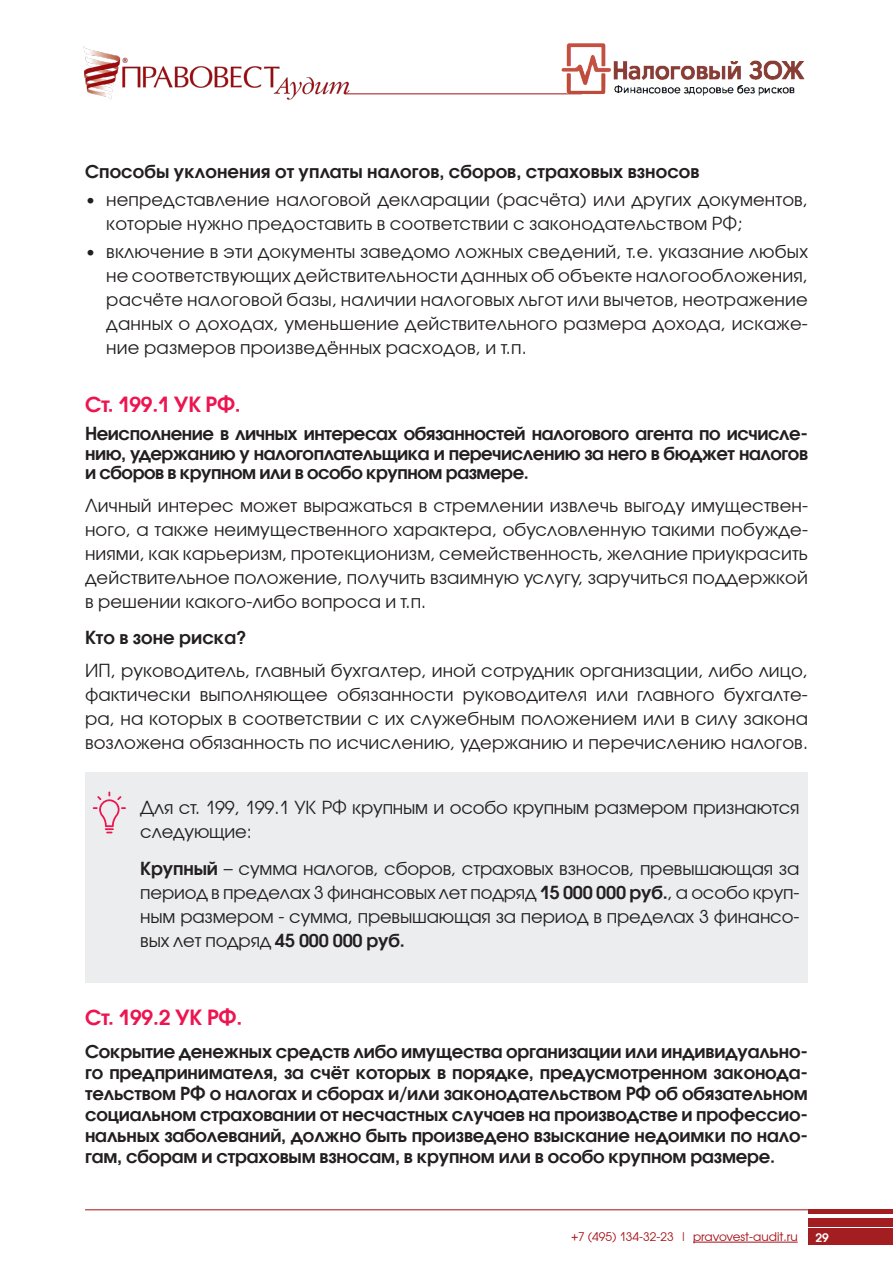
<style>
.page{position:relative;width:893px;height:1263px;background:#fff}
.page>*{position:absolute;margin:0;border:0;box-sizing:border-box;transform-origin:0 0}
.t1{font:600 21px "Avant Garde Gothic C";letter-spacing:-.015em;color:#ed1450}
.t2{font:18px/24px "Avant Garde Gothic C";letter-spacing:.005em;color:#231f20;text-align:justify}
.t3{font:600 18px/21px "Avant Garde Gothic C";letter-spacing:-.01em;color:#231f20;text-align:justify}
.t4{font:12px "Avant Garde Gothic C";color:#a61016}
.t5{font:600 12px "Avant Garde Gothic C";color:#fff}
.s1{font-weight:600}
</style>
<div class="page">
<div style="left:808px;top:1229px;width:85px;height:16px;background:#a31e21"></div>
<div style="left:808px;top:1219px;width:85px;height:8px;background:#a31e21"></div>
<div style="left:808px;top:1209px;width:85px;height:5px;background:#a31e21"></div>
<img style="left:83px;top:46px;width:271px;height:54px">
<hr style="left:693px;top:1242px;width:105px;height:1px;background:#a61016">
<hr style="left:345px;top:94px;width:237px;height:1px;background:#a61016">
<hr style="left:85px;top:1209px;width:723px;height:1px;background:#a61016">
<img style="left:553px;top:43px;width:252px;height:53px">
<div style="left:85px;top:772px;width:723px;height:210px;background:#ebedee"></div>
<svg style="left:93px;top:791px;width:33px;height:42px"></svg>
<p class="t3" style="left:85px;top:161px;width:616px">Способы уклонения от уплаты налогов, сборов, страховых взносов</p>
<p class="t2" style="left:106px;top:188px;width:703px;text-indent:-21px">• непредставление налоговой декларации (расчёта) или других документов, которые нужно предоставить в соответствии с законодательством РФ;</p>
<p class="t2" style="left:106px;top:240px;width:703px;text-indent:-21px">• включение в эти документы заведомо ложных сведений, т.е. указание любых не соответствующих действительности данных об объекте налогообложения, расчёте налоговой базы, наличии налоговых льгот или вычетов, неотражение данных о доходах, уменьшение действительного размера дохода, искаже&shy;ние размеров произведённых расходов, и т.п.</p>
<p class="t1" style="left:85px;top:392px;width:157px">Ст. 199.1 УК РФ.</p>
<p class="t3" style="left:85px;top:423px;width:724px;line-height:19.5px">Неисполнение в личных интересах обязанностей налогового агента по исчисле&shy;нию, удержанию у налогоплательщика и перечислению за него в бюджет налогов и сборов в крупном или в особо крупном размере.</p>
<p class="t2" style="left:85px;top:493px;width:724px">Личный интерес может выражаться в стремлении извлечь выгоду имуществен&shy;ного, а также неимущественного характера, обусловленную такими побужде&shy;ниями, как карьеризм, протекционизм, семейственность, желание приукрасить действительное положение, получить взаимную услугу, заручиться поддержкой в решении какого-либо вопроса и т.п.</p>
<p class="t3" style="left:85px;top:627px;width:163px">Кто в зоне риска?</p>
<p class="t2" style="left:85px;top:658px;width:724px">ИП, руководитель, главный бухгалтер, иной сотрудник организации, либо лицо, фактически выполняющее обязанности руководителя или главного бухгалте&shy;ра, на которых в соответствии с их служебным положением или в силу закона возложена обязанность по исчислению, удержанию и перечислению налогов.</p>
<p class="t2" style="left:140px;top:795px;width:661px">Для ст. 199, 199.1 УК РФ крупным и особо крупным размером признаются следующие:</p>
<p class="t2" style="left:140px;top:856px;width:661px"><span class="s1">Крупный</span> – сумма налогов, сборов, страховых взносов, превышающая за период в пределах 3 финансовых лет подряд <span class="s1">15 000 000 руб.</span>, а особо круп&shy;ным размером - сумма, превышающая за период в пределах 3 финансо&shy;вых лет подряд <span class="s1">45 000 000 руб.</span></p>
<p class="t1" style="left:85px;top:1004px;width:159px">Ст. 199.2 УК РФ.</p>
<p class="t3" style="left:85px;top:1041px;width:724px">Сокрытие денежных средств либо имущества организации или индивидуально&shy;го предпринимателя, за счёт которых в порядке, предусмотренном законода&shy;тельством РФ о налогах и сборах и/или законодательством РФ об обязательном социальном страховании от несчастных случаев на производстве и профессио&shy;нальных заболеваний, должно быть произведено взыскание недоимки по нало&shy;гам, сборам и страховым взносам, в крупном или в особо крупном размере.</p>
<p class="t4" style="left:571px;top:1230px;width:228px">+7 (495) 134-32-23 | pravovest-audit.ru</p>
<p class="t5" style="left:815px;top:1230px;width:15px">29</p>
</div>
